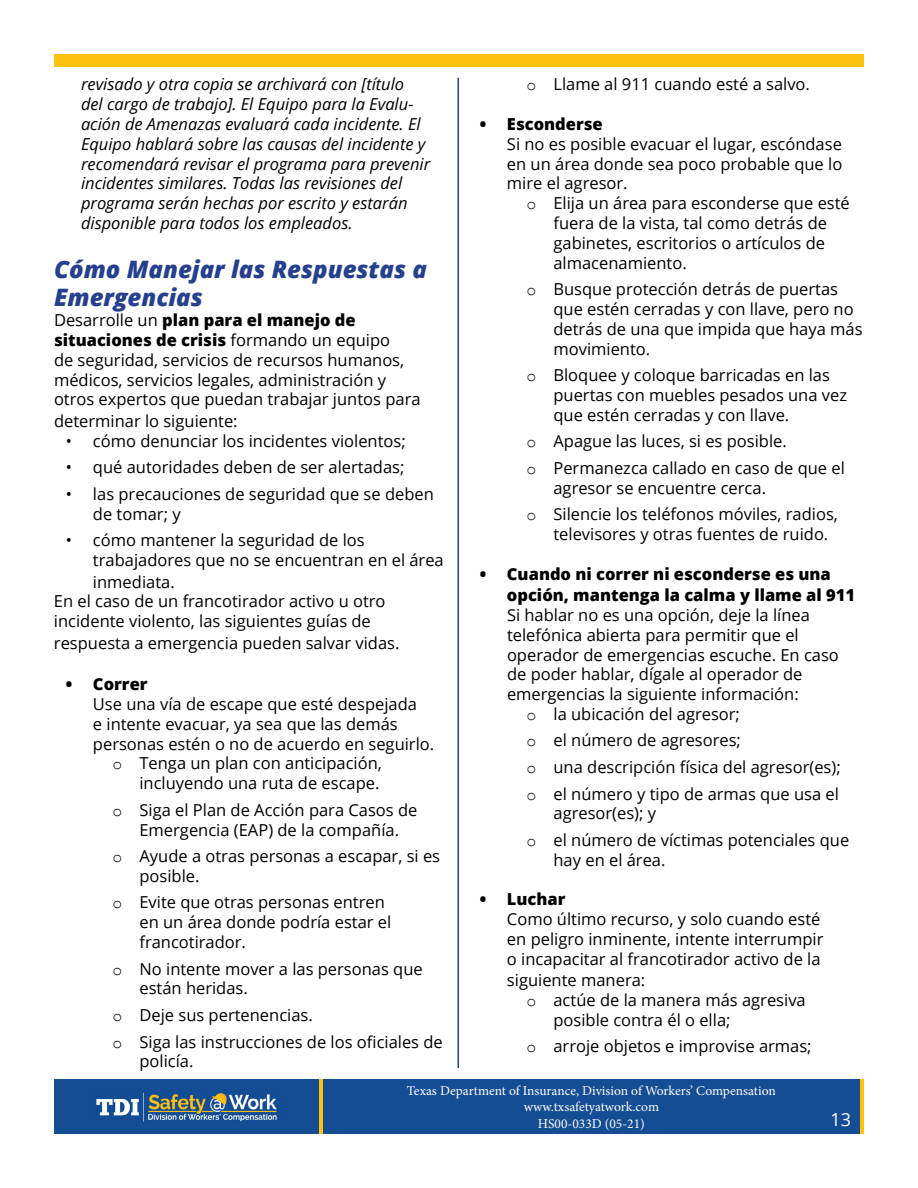
<style>
.page{position:relative;width:918px;height:1188px;background:#fff}
.page>*{position:absolute;margin:0;border:0;box-sizing:border-box;transform-origin:0 0}
.t1{font:italic 800 24px/28.8px "Open Sans";color:#25408f}
.t2{font:18px "Open Sans";color:#fff}
.t3{font:16.5px/19.8px "Open Sans";color:#000}
.t4{font:italic 16.5px/19.8px "Open Sans";color:#000}
.t5{font:800 16.5px/21.6px "Open Sans";color:#000}
.t6{font:13.5px/16.2px "Minion Pro";color:#fff;text-align:center}
.s1{font-family:"Courier New"}
.s2{font-weight:800}
</style>
<div class="page">
<div style="left:54px;top:1080px;width:810px;height:54px;background:#154d94"></div>
<img style="left:96px;top:1092px;width:181px;height:30px">
<hr style="left:860px;top:1080px;width:4px;height:54px;background:#fec00f">
<hr style="left:319px;top:1080px;width:4px;height:54px;background:#fec00f">
<hr style="left:458px;top:78px;width:1px;height:990px;background:#25408f">
<div style="left:54px;top:54px;width:810px;height:13px;background:#fec00f"></div>
<p class="t3" style="left:526px;top:74px;width:285px"><span class="s1">o</span> Llame al 911 cuando esté a salvo.</p>
<p class="t5" style="left:480px;top:112px;width:124px">• Esconderse</p>
<p class="t3" style="left:507px;top:133px;width:337px;text-align:justify">Si no es posible evacuar el lugar, escóndase en un área donde sea poco probable que lo mire el agresor.</p>
<p class="t3" style="left:553px;top:193px;width:298px;text-indent:-27px"><span class="s1">o</span> Elija un área para esconderse que esté fuera de la vista, tal como detrás de gabinetes, escritorios o artículos de almacenamiento.</p>
<p class="t3" style="left:553px;top:279px;width:311px;text-indent:-27px"><span class="s1">o</span> Busque protección detrás de puertas que estén cerradas y con llave, pero no detrás de una que impida que haya más movimiento.</p>
<p class="t3" style="left:553px;top:365px;width:295px;text-indent:-27px"><span class="s1">o</span> Bloquee y coloque barricadas en las puertas con muebles pesados una vez que estén cerradas y con llave.</p>
<p class="t3" style="left:526px;top:428px;width:320px;line-height:26.5px"><span class="s1">o</span> Apague las luces, si es posible.<br><span class="s1">o</span> Permanezca callado en caso de que el</p>
<p class="t3" style="left:526px;top:474px;width:313px;line-height:26.5px;text-indent:27px">agresor se encuentre cerca.<br><span class="s1">o</span> Silencie los teléfonos móviles, radios,</p>
<p class="t3" style="left:553px;top:524px;width:276px">televisores y otras fuentes de ruido.</p>
<p class="t5" style="left:507px;top:562px;width:350px;text-indent:-27px">• Cuando ni correr ni esconderse es una opción, mantenga la calma y llame al 911</p>
<p class="t3" style="left:507px;top:605px;width:305px">Si hablar no es una opción, deje la línea</p>
<p class="t3" style="left:507px;top:624px;width:293px">telefónica abierta para permitir que el</p>
<p class="t3" style="left:507px;top:644px;width:333px">operador de emergencias escuche. En caso</p>
<p class="t3" style="left:507px;top:664px;width:297px">de poder hablar, dígale al operador de</p>
<p class="t3" style="left:507px;top:684px;width:293px">emergencias la siguiente información:</p>
<p class="t3" style="left:527px;top:704px;width:215px"><span class="s1">o</span> la ubicación del agresor;</p>
<p class="t3" style="left:527px;top:727px;width:316px;line-height:26.5px"><span class="s1">o</span> el número de agresores;<br><span class="s1">o</span> una descripción física del agresor(es); <span class="s1">o</span> el número y tipo de armas que usa el</p>
<p class="t3" style="left:527px;top:800px;width:324px;line-height:26.5px;text-indent:27px">agresor(es); y<br><span class="s1">o</span> el número de víctimas potenciales que</p>
<p class="t3" style="left:554px;top:849px;width:114px">hay en el área.</p>
<p class="t5" style="left:480px;top:888px;width:87px">• Luchar</p>
<p class="t3" style="left:507px;top:909px;width:318px">Como último recurso, y solo cuando esté en peligro inminente, intente interrumpir o incapacitar al francotirador activo de la</p>
<p class="t3" style="left:507px;top:970px;width:140px">siguiente manera:</p>
<p class="t3" style="left:526px;top:990px;width:281px"><span class="s1">o</span> actúe de la manera más agresiva</p>
<p class="t3" style="left:553px;top:1010px;width:179px">posible contra él o ella;</p>
<p class="t3" style="left:526px;top:1036px;width:287px"><span class="s1">o</span> arroje objetos e improvise armas;</p>
<p class="t6" style="left:407px;top:1083px;width:370px">Texas Department of Insurance, Division of Workers’ Compensation www.txsafetyatwork.com<br>HS00-033D (05-21)</p>
<p class="t4" style="left:81px;top:74px;width:351px">revisado y otra copia se archivará con [título<br>del cargo de trabajo]. El Equipo para la Evalu&shy;ación de Amenazas evaluará cada incidente. El Equipo hablará sobre las causas del incidente y recomendará revisar el programa para prevenir incidentes similares. Todas las revisiones del programa serán hechas por escrito y estarán disponible para todos los empleados.</p>
<h1 class="t1" style="left:54px;top:253px;width:375px">Cómo Manejar las Respuestas a<br>Emergencias</h1>
<p class="t3" style="left:54px;top:310px;width:368px">Desarrolle un <span class="s2">plan para el manejo de situaciones de crisis</span> formando un equipo<br>de seguridad, servicios de recursos humanos, médicos, servicios legales, administración y otros expertos que puedan trabajar juntos para</p>
<p class="t3" style="left:54px;top:411px;width:185px">determinar lo siguiente:</p>
<p class="t3" style="left:66px;top:430px;width:341px">• cómo denunciar los incidentes violentos;</p>
<p class="t3" style="left:66px;top:457px;width:340px">• qué autoridades deben de ser alertadas;</p>
<p class="t3" style="left:93px;top:484px;width:342px;text-indent:-27px">• las precauciones de seguridad que se deben de tomar; y</p>
<p class="t3" style="left:93px;top:530px;width:352px;text-indent:-27px">• cómo mantener la seguridad de los trabajadores que no se encuentran en el área</p>
<p class="t3" style="left:54px;top:571px;width:333px;text-indent:39px">inmediata.<br>En el caso de un francotirador activo u otro incidente violento, las siguientes guías de</p>
<p class="t3" style="left:54px;top:633px;width:347px">respuesta a emergencia pueden salvar vidas.</p>
<p class="t5" style="left:66px;top:673px;width:83px">• Correr</p>
<p class="t3" style="left:93px;top:694px;width:326px">Use una vía de escape que esté despejada</p>
<p class="t3" style="left:93px;top:714px;width:306px">e intente evacuar, ya sea que las demás</p>
<p class="t3" style="left:93px;top:733px;width:343px">personas estén o no de acuerdo en seguirlo.</p>
<p class="t3" style="left:112px;top:753px;width:271px"><span class="s1">o</span> Tenga un plan con anticipación,</p>
<p class="t3" style="left:139px;top:773px;width:241px">incluyendo una ruta de escape.</p>
<p class="t3" style="left:112px;top:799px;width:306px;text-align:center"><span class="s1">o</span> Siga el Plan de Acción para Casos de<br>Emergencia (EAP) de la compañía.</p>
<p class="t3" style="left:139px;top:846px;width:302px;text-indent:-27px"><span class="s1">o</span> Ayude a otras personas a escapar, si es posible.</p>
<p class="t3" style="left:139px;top:892px;width:253px;text-indent:-27px"><span class="s1">o</span> Evite que otras personas entren en un área donde podría estar el francotirador.</p>
<p class="t3" style="left:139px;top:958px;width:285px;text-indent:-27px"><span class="s1">o</span> No intente mover a las personas que están heridas.</p>
<p class="t3" style="left:112px;top:1001px;width:332px;line-height:26.5px"><span class="s1">o</span> Deje sus pertenencias.<br><span class="s1">o</span> Siga las instrucciones de los oficiales de</p>
<p class="t3" style="left:139px;top:1051px;width:56px">policía.</p>
<p class="t2" style="left:831px;top:1107px;width:22px">13</p>
</div>
